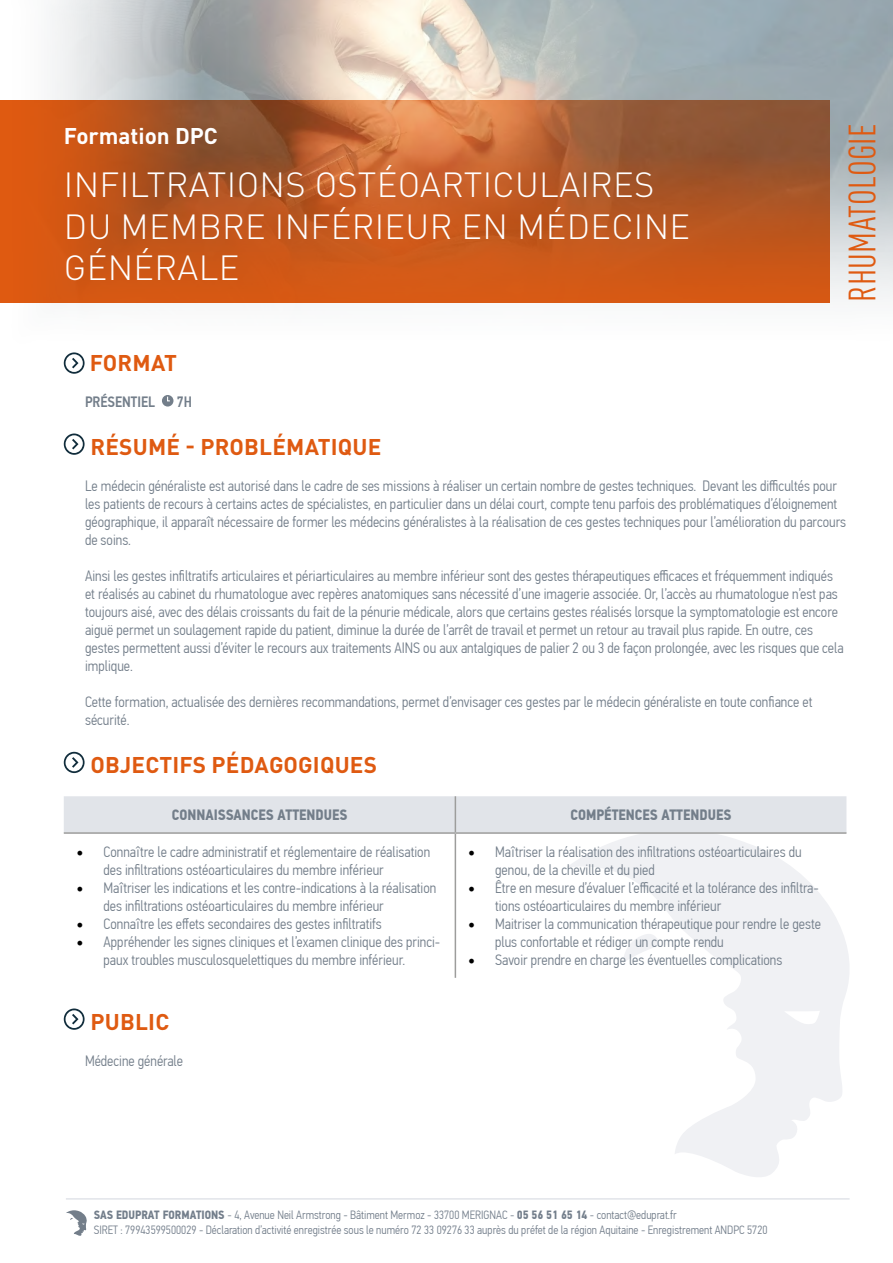
<style>
.page{position:relative;width:893px;height:1263px;background:#fff}
.page>*{position:absolute;margin:0;border:0;box-sizing:border-box;transform-origin:0 0}
.t1{font:condensed 37.5px "DINOT";letter-spacing:.01em;color:#df5a11}
.t2{font:300 34.5px/41.4px "DINOT";letter-spacing:.01em;color:#fff}
.t3{font:700 22.5px "DINOT";letter-spacing:.01em;color:#df5a11}
.t4{font:700 22.5px "DINOT";color:#fff}
.t5{font:300 15px/18px "PF Din Text Cond Pro";color:#737e8a}
.t6{font:700 15px "PF Din Text Cond Pro";color:#737e8a}
.t7{font:500 15px "PF Din Text Cond Pro";color:#737e8a}
.t8{font:300 12px/14.4px "PF Din Text Cond Pro";color:#737e8b}
.s1{font-family:"Minion Pro";font-weight:400;font-size:18px;color:#000}
.s2{font-weight:700}
</style>
<div class="page">
<hr style="left:66px;top:1198px;width:784px;height:1px;background:#e1e4e9">
<svg style="left:66px;top:1210px;width:21px;height:26px"></svg>
<svg style="left:568px;top:830px;width:281px;height:347px"></svg>
<img style="left:0;top:0;width:893px;height:365px">
<svg style="left:64px;top:352px;width:21px;height:22px"></svg>
<div style="left:162px;top:395px;width:11px;height:11px;background:#737e8a;border-radius:50%"></div>
<svg style="left:167px;top:396px;width:3px;height:6px"></svg>
<svg style="left:64px;top:433px;width:21px;height:22px"></svg>
<svg style="left:64px;top:752px;width:21px;height:21px"></svg>
<svg style="left:64px;top:1008px;width:21px;height:22px"></svg>
<div style="left:64px;top:796px;width:782px;height:36px;background:#e1e4e9"></div>
<hr style="left:455px;top:796px;width:1px;height:36px;background:#9d9d9c">
<hr style="left:64px;top:832px;width:391px;height:2px;background:#9d9d9c">
<hr style="left:455px;top:832px;width:391px;height:2px;background:#9d9d9c">
<hr style="left:455px;top:834px;width:1px;height:144px;background:#9d9d9c">
<h3 class="t4" style="left:64px;top:121px;width:156px">Formation DPC</h3>
<h2 class="t2" style="left:64px;top:164px;width:628px">INFILTRATIONS OSTÉOARTICULAIRES<br>DU MEMBRE INFÉRIEUR EN MÉDECINE<br>GÉNÉRALE</h2>
<h1 class="t1" style="left:840px;top:302px;width:180px;rotate:-90deg">RHUMATOLOGIE</h1>
<h3 class="t3" style="left:90px;top:348px;width:89px">FORMAT</h3>
<p class="t7" style="left:85px;top:392px;width:72px">PRÉSENTIEL</p>
<p class="t7" style="left:177px;top:392px;width:17px">7H</p>
<h3 class="t3" style="left:91px;top:432px;width:292px">RÉSUMÉ - PROBLÉMATIQUE</h3>
<p class="t5" style="left:85px;top:477px;width:763px">Le médecin généraliste est autorisé dans le cadre de ses missions à réaliser un certain nombre de gestes techniques. Devant les difficultés pour les patients de recours à certains actes de spécialistes, en particulier dans un délai court, compte tenu parfois des problématiques d’éloignement géographique, il apparaît nécessaire de former les médecins généralistes à la réalisation de ces gestes techniques pour l’amélioration du parcours de soins.</p>
<p class="t5" style="left:85px;top:567px;width:760px">Ainsi les gestes infiltratifs articulaires et périarticulaires au membre inférieur sont des gestes thérapeutiques efficaces et fréquemment indiqués et réalisés au cabinet du rhumatologue avec repères anatomiques sans nécessité d’une imagerie associée. Or, l’accès au rhumatologue n’est pas toujours aisé, avec des délais croissants du fait de la pénurie médicale, alors que certains gestes réalisés lorsque la symptomatologie est encore aiguë permet un soulagement rapide du patient, diminue la durée de l’arrêt de travail et permet un retour au travail plus rapide. En outre, ces gestes permettent aussi d’éviter le recours aux traitements AINS ou aux antalgiques de palier 2 ou 3 de façon prolongée, avec les risques que cela implique.</p>
<p class="t5" style="left:85px;top:693px;width:729px">Cette formation, actualisée des dernières recommandations, permet d’envisager ces gestes par le médecin généraliste en toute confiance et sécurité.</p>
<h3 class="t3" style="left:91px;top:750px;width:288px">OBJECTIFS PÉDAGOGIQUES</h3>
<p class="t6" style="left:172px;top:806px;width:177px">CONNAISSANCES ATTENDUES</p>
<p class="t6" style="left:571px;top:806px;width:162px">COMPÉTENCES ATTENDUES</p>
<p class="t5" style="left:104px;top:843px;width:328px;text-indent:-27px"><span class="s1">•</span> Connaître le cadre administratif et réglementaire de réalisation des infiltrations ostéoarticulaires du membre inférieur</p>
<p class="t5" style="left:104px;top:879px;width:334px;text-indent:-27px"><span class="s1">•</span> Maîtriser les indications et les contre-indications à la réalisation des infiltrations ostéoarticulaires du membre inférieur</p>
<p class="t5" style="left:77px;top:915px;width:307px"><span class="s1">•</span> Connaître les effets secondaires des gestes infiltratifs</p>
<p class="t5" style="left:77px;top:933px;width:365px;text-align:center"><span class="s1">•</span> Appréhender les signes cliniques et l’examen clinique des princi&shy;paux troubles musculosquelettiques du membre inférieur.</p>
<p class="t5" style="left:495px;top:843px;width:308px;text-indent:-27px"><span class="s1">•</span> Maîtriser la réalisation des infiltrations ostéoarticulaires du genou, de la cheville et du pied</p>
<p class="t5" style="left:495px;top:879px;width:325px;text-indent:-27px"><span class="s1">•</span> Être en mesure d’évaluer l’efficacité et la tolérance des infiltra&shy;tions ostéoarticulaires du membre inférieur</p>
<p class="t5" style="left:495px;top:915px;width:327px;text-indent:-27px"><span class="s1">•</span> Maitriser la communication thérapeutique pour rendre le geste plus confortable et rédiger un compte rendu</p>
<p class="t5" style="left:468px;top:951px;width:316px"><span class="s1">•</span> Savoir prendre en charge les éventuelles complications</p>
<h3 class="t3" style="left:91px;top:1007px;width:80px">PUBLIC</h3>
<p class="t5" style="left:85px;top:1052px;width:99px">Médecine générale</p>
<p class="t8" style="left:94px;top:1208px;width:675px"><span class="s2">SAS EDUPRAT FORMATIONS</span> - 4, Avenue Neil Armstrong - Bâtiment Mermoz - 33700 MERIGNAC - <span class="s2">05 56 51 65 14</span> - contact@eduprat.fr<br>SIRET : 79943599500029 - Déclaration d’activité enregistrée sous le numéro 72 33 09276 33 auprès du préfet de la région Aquitaine - Enregistrement ANDPC 5720</p>
</div>
